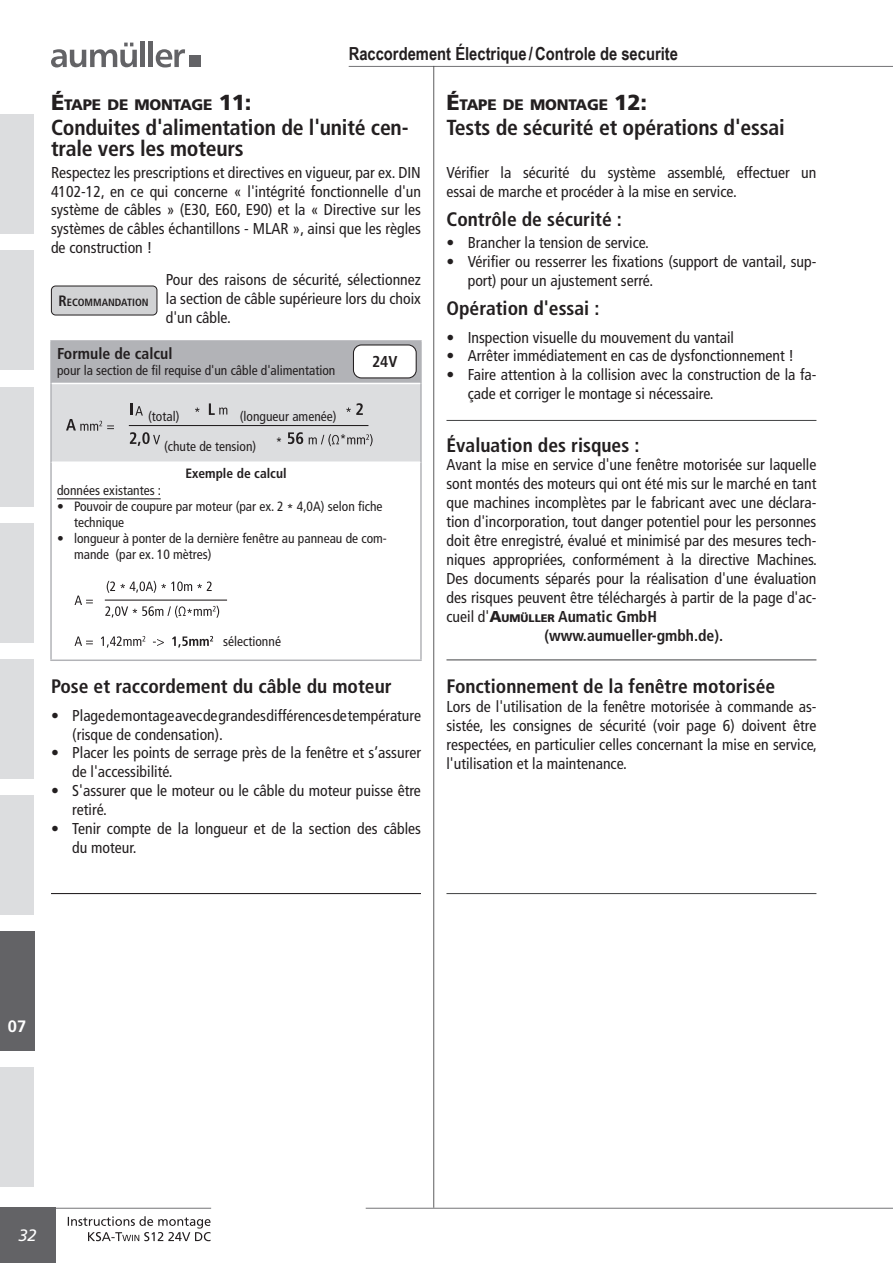
<style>
.page{position:relative;width:893px;height:1263px;background:#fff}
.page>*{position:absolute;margin:0;border:0;box-sizing:border-box;transform-origin:0 0}
.t1{font:700 condensed 21.75px "Frutiger LT Std";letter-spacing:-.01em;color:#231f20}
.t2{font:700 condensed 19.5px "Frutiger LT Std";color:#231f20}
.Kopf_linke_Seite{font:700 18px "Arial Narrow";color:#231f20}
.t3{font:italic 16.5px "Frutiger LT Std";color:#fff}
.Kapitelzahlen_CB{font:700 16.5px "Frutiger LT Std";color:#fff}
.t4{font:condensed 15.75px/18.9px "Frutiger LT Std";color:#231f20}
.t5{font:700 condensed 15.75px "Frutiger LT Std";color:#231f20}
.t6{font:700 condensed 15.75px "Frutiger LT Std";color:#231f20}
._14_5_67_links_Tab{font:900 15.15px "Frutiger LT Std";letter-spacing:-.015em;color:#231f20}
.t7{font:condensed 13.5px/16.2px "Frutiger LT Std";color:#231f20}
.t8{font:700 condensed 13.5px "Frutiger LT Std";color:#231f20}
.t9{font:700 condensed 10.5px "Frutiger LT Std";color:#231f20}
.s1{font-size:21.75px}
.s2{font-size:15px}
.s3{font-weight:400}
.s4{font-weight:900;font-stretch:normal}
.s5{font-weight:900;font-stretch:normal;font-size:10.95px}
</style>
<div class="page">
<hr style="left:349px;top:66px;width:544px;height:1px;background:#636366">
<svg style="left:51px;top:43px;width:86px;height:24px"></svg>
<hr style="left:141px;top:41px;width:4px;height:26px;background:#636366">
<hr style="left:149px;top:41px;width:4px;height:26px;background:#636366">
<svg style="left:156px;top:49px;width:29px;height:18px"></svg>
<div style="left:189px;top:56px;width:11px;height:11px;background:#636366"></div>
<hr style="left:0;top:1208px;width:211px;height:1px;background:#636366">
<hr style="left:366px;top:1208px;width:527px;height:1px;background:#636366">
<div style="left:0;top:1208px;width:55px;height:55px;background:#636366"></div>
<div style="left:0;top:1067px;width:34px;height:119px;background:#dcdddf"></div>
<div style="left:0;top:795px;width:34px;height:119px;background:#dcdddf"></div>
<div style="left:0;top:659px;width:34px;height:119px;background:#dcdddf"></div>
<div style="left:0;top:523px;width:34px;height:119px;background:#dcdddf"></div>
<div style="left:0;top:387px;width:34px;height:119px;background:#dcdddf"></div>
<div style="left:0;top:115px;width:34px;height:119px;background:#dcdddf"></div>
<div style="left:0;top:251px;width:34px;height:119px;background:#dcdddf"></div>
<svg style="left:68px;top:1216px;width:143px;height:25px"></svg>
<div style="left:0;top:931px;width:34px;height:119px;background:#636366"></div>
<hr style="left:446px;top:893px;width:370px;height:1px;background:#4b4c4d">
<hr style="left:446px;top:659px;width:370px;height:1px;background:#4b4c4d">
<div style="left:51px;top:341px;width:370px;height:42px;background:#b2b3b7"></div>
<div style="left:51px;top:383px;width:370px;height:79px;background:#dcdddf"></div>
<hr style="left:50px;top:340px;width:372px;height:2px;background:#b2b3b7">
<hr style="left:50px;top:342px;width:2px;height:41px;background:#b2b3b7">
<hr style="left:420px;top:342px;width:2px;height:41px;background:#b2b3b7">
<hr style="left:50px;top:383px;width:2px;height:79px;background:#b2b3b7">
<hr style="left:420px;top:383px;width:2px;height:79px;background:#b2b3b7">
<hr style="left:50px;top:462px;width:2px;height:197px;background:#b2b3b7">
<hr style="left:420px;top:462px;width:2px;height:197px;background:#b2b3b7">
<hr style="left:50px;top:659px;width:372px;height:2px;background:#b2b3b7">
<hr style="left:52px;top:383px;width:368px;height:1px;background:#fff">
<hr style="left:52px;top:461px;width:368px;height:2px;background:#fff">
<hr style="left:57px;top:498px;width:104px;height:1px;background:#231f20">
<svg style="left:288px;top:432px;width:15px;height:12px"></svg>
<svg style="left:66px;top:419px;width:48px;height:12px"></svg>
<svg style="left:195px;top:408px;width:5px;height:4px"></svg>
<svg style="left:277px;top:437px;width:4px;height:5px"></svg>
<svg style="left:346px;top:403px;width:17px;height:12px"></svg>
<svg style="left:130px;top:432px;width:30px;height:14px"></svg>
<svg style="left:130px;top:403px;width:13px;height:13px"></svg>
<svg style="left:209px;top:403px;width:18px;height:12px"></svg>
<svg style="left:309px;top:434px;width:64px;height:12px"></svg>
<hr style="left:129px;top:425px;width:239px;height:1px;background:#231f20">
<svg style="left:107px;top:581px;width:105px;height:12px"></svg>
<svg style="left:75px;top:595px;width:18px;height:10px"></svg>
<svg style="left:105px;top:606px;width:114px;height:12px"></svg>
<hr style="left:105px;top:599px;width:122px;height:2px;background:#231f20">
<svg style="left:172px;top:636px;width:41px;height:11px"></svg>
<svg style="left:75px;top:636px;width:89px;height:11px"></svg>
<hr style="left:446px;top:420px;width:370px;height:1px;background:#4b4c4d">
<div style="left:51px;top:286px;width:106px;height:29px;background:#d1d2d4;border-radius:4px"></div>
<div style="left:51px;top:286px;width:106px;height:29px;border:1px solid #231f20;border-radius:4px"></div>
<hr style="left:51px;top:893px;width:370px;height:1px;background:#231f20">
<div style="left:353px;top:345px;width:63px;height:33px;background:#fff;border-radius:8px"></div>
<div style="left:353px;top:344px;width:64px;height:34px;border:1px solid #231f20;border-radius:8px"></div>
<hr style="left:433px;top:66px;width:1px;height:1142px;background:#4b4c4d">
<p class="Kopf_linke_Seite" style="left:349px;top:40px;width:331px">Raccordement Électrique /Controle de securite</p>
<p class="_14_5_67_links_Tab" style="left:51px;top:95px;width:202px"><span class="s1">É</span>TAPE DE MONTAGE <span class="s1">11:</span></p>
<p class="_14_5_67_links_Tab" style="left:446px;top:95px;width:202px"><span class="s1">É</span>TAPE DE MONTAGE <span class="s1">12:</span></p>
<p class="t1" style="left:51px;top:115px;width:359px">Conduites d'alimentation de l'unité cen-</p>
<p class="t1" style="left:446px;top:115px;width:340px">Tests de sécurité et opérations d'essai</p>
<p class="t1" style="left:51px;top:136px;width:194px">trale vers les moteurs</p>
<p class="t4" style="left:51px;top:163px;width:371px;text-align:justify">Respectez les prescriptions et directives en vigueur, par ex. DIN 4102-12, en ce qui concerne « l'intégrité fonctionnelle d'un système de câbles » (E30, E60, E90) et la « Directive sur les systèmes de câbles échantillons - MLAR », ainsi que les règles de construction !</p>
<p class="t4" style="left:166px;top:270px;width:257px;text-align:justify">Pour des raisons de sécurité, sélectionnez la section de câble supérieure lors du choix d'un câble.</p>
<p class="t6" style="left:372px;top:353px;width:27px">24V</p>
<p class="t9" style="left:58px;top:296px;width:92px"><span class="s2">R</span>ECOMMANDATION</p>
<p class="t5" style="left:57px;top:344px;width:117px">Formule de calcul</p>
<p class="t7" style="left:57px;top:362px;width:280px">pour la section de fil requise d'un câble d'alimentation</p>
<p class="t7" style="left:148px;top:408px;width:33px">(total)</p>
<p class="t7" style="left:164px;top:401px;width:174px;line-height:29.7px;text-indent:76px">(longueur amenée) (chute de tension)</p>
<p class="t8" style="left:185px;top:466px;width:103px">Exemple de calcul</p>
<p class="t7" style="left:57px;top:482px;width:106px">données existantes :</p>
<p class="t7" style="left:74px;top:498px;width:310px;text-indent:-17px">• Pouvoir de coupure par moteur (par ex. 2 * 4,0A) selon fiche technique</p>
<p class="t7" style="left:74px;top:530px;width:314px;text-indent:-17px">• longueur à ponter de la dernière fenêtre au panneau de com&shy;mande (par ex. 10 mètres)</p>
<p class="t7" style="left:223px;top:633px;width:59px">sélectionné</p>
<p class="t2" style="left:51px;top:675px;width:342px">Pose et raccordement du câble du moteur</p>
<p class="t4" style="left:72px;top:706px;width:350px;text-indent:-21px">• Plage de montage avec de grandes différences de température (risque de condensation).</p>
<p class="t4" style="left:72px;top:744px;width:350px;text-indent:-21px">• Placer les points de serrage près de la fenêtre et s’assurer de l'accessibilité.</p>
<p class="t4" style="left:72px;top:781px;width:350px;text-indent:-21px">• S'assurer que le moteur ou le câble du moteur puisse être retiré.</p>
<p class="t4" style="left:72px;top:819px;width:350px;text-indent:-21px">• Tenir compte de la longueur et de la section des câbles du moteur.</p>
<p class="t4" style="left:446px;top:163px;width:371px">Vérifier la sécurité du système assemblé, effectuer un essai de marche et procéder à la mise en service.</p>
<p class="t2" style="left:446px;top:208px;width:177px">Contrôle de sécurité :</p>
<p class="t4" style="left:446px;top:233px;width:204px">• Brancher la tension de service.</p>
<p class="t4" style="left:468px;top:252px;width:350px;text-indent:-21px">• Vérifier ou resserrer les fixations (support de vantail, sup&shy;port) pour un ajustement serré.</p>
<p class="t2" style="left:446px;top:297px;width:154px">Opération d'essai :</p>
<p class="t4" style="left:446px;top:328px;width:289px">• Inspection visuelle du mouvement du vantail</p>
<p class="t4" style="left:446px;top:347px;width:349px">• Arrêter immédiatement en cas de dysfonctionnement !</p>
<p class="t4" style="left:468px;top:366px;width:350px;text-indent:-21px">• Faire attention à la collision avec la construction de la fa&shy;çade et corriger le montage si nécessaire.</p>
<p class="t2" style="left:446px;top:433px;width:194px">Évaluation des risques :</p>
<p class="t4" style="left:446px;top:456px;width:371px">Avant la mise en service d'une fenêtre motorisée sur laquelle</p>
<p class="t4" style="left:446px;top:475px;width:371px">sont montés des moteurs qui ont été mis sur le marché en tant</p>
<p class="t4" style="left:446px;top:493px;width:371px">que machines incomplètes par le fabricant avec une déclara-</p>
<p class="t4" style="left:446px;top:512px;width:371px">tion d'incorporation, tout danger potentiel pour les personnes</p>
<p class="t4" style="left:446px;top:531px;width:371px">doit être enregistré, évalué et minimisé par des mesures tech-</p>
<p class="t4" style="left:446px;top:550px;width:372px">niques appropriées, conformément à la directive Machines.</p>
<p class="t4" style="left:446px;top:569px;width:371px">Des documents séparés pour la réalisation d'une évaluation</p>
<p class="t4" style="left:446px;top:588px;width:371px">des risques peuvent être téléchargés à partir de la page d'ac-</p>
<p class="t5" style="left:446px;top:607px;width:212px"><span class="s3">cueil d'</span><span class="s4">A</span><span class="s5">UMÜLLER</span> Aumatic GmbH</p>
<p class="t5" style="left:544px;top:626px;width:180px">(www.aumueller-gmbh.de).</p>
<p class="t2" style="left:446px;top:675px;width:330px">Fonctionnement de la fenêtre motorisée</p>
<p class="t4" style="left:446px;top:697px;width:372px;text-align:justify">Lors de l'utilisation de la fenêtre motorisée à commande as&shy;sistée, les consignes de sécurité (voir page 6) doivent être respectées, en particulier celles concernant la mise en service, l'utilisation et la maintenance.</p>
<p class="Kapitelzahlen_CB" style="left:8px;top:1017px;width:20px">07</p>
<p class="t3" style="left:18px;top:1226px;width:20px">32</p>
</div>
